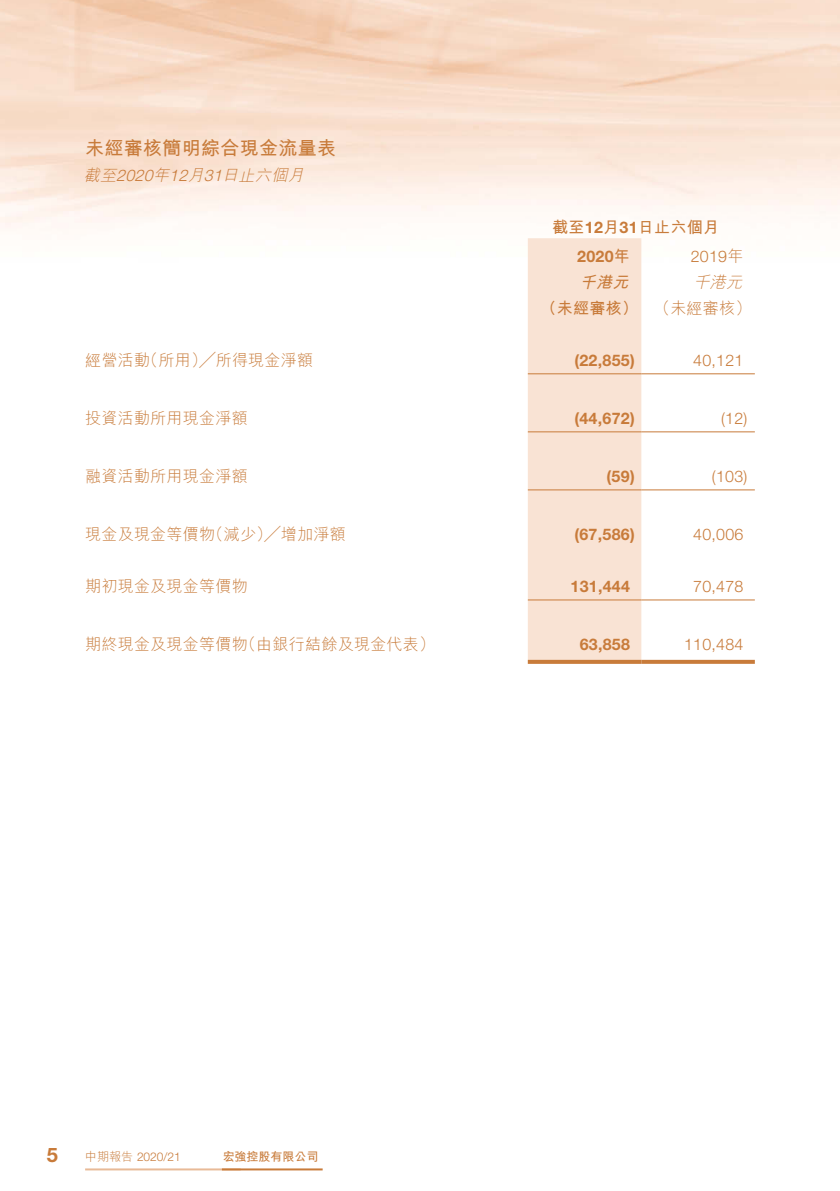
<style>
.page{position:relative;width:840px;height:1191px;background:#fff}
.page>*{position:absolute;margin:0;border:0;box-sizing:border-box;transform-origin:0 0}
.t1{font:700 20px "Helvetica Neue LT Std";color:#c87b3a}
.t2{font:700 19px "M Hei HK";letter-spacing:.015em;color:#c87b3a}
.t3{font:300 16px "M Hei HK";letter-spacing:.015em;color:#c87b3a}
.t4{font:700 16px "Helvetica Neue LT Std";letter-spacing:.015em;color:#c87b3a}
.t5{font:300 16px "Helvetica Neue LT Std";letter-spacing:.015em;color:#c87b3a}
.t6{font:700 16px/26px "M Hei HK";letter-spacing:.015em;color:#c87b3a}
.t7{font:italic 300 16px "M Hei HK";color:#c87b3a}
.t8{font:italic 300 16px "Helvetica Neue LT Std";color:#c87b3a}
.t9{font:300 12px "Helvetica Neue LT Std";letter-spacing:-.005em;color:#c87b3a}
.t10{font:700 12px "M Hei HK";letter-spacing:-.005em;color:#c87b3a}
.s1{font-family:"Helvetica Neue LT Std"}
.s2{font-family:"M Hei HK"}
.s3{font-style:italic}
.s4{font-weight:300}
</style>
<div class="page">
<hr style="left:85px;top:1168px;width:155px;height:2px;background:#e8ba97">
<hr style="left:222px;top:1168px;width:100px;height:2px;background:#c87b3a">
<div style="left:527px;top:238px;width:114px;height:422px;background:#f9e3d4"></div>
<hr style="left:527px;top:373px;width:114px;height:1px;background:#c87b3a">
<hr style="left:641px;top:373px;width:113px;height:1px;background:#c87b3a">
<hr style="left:527px;top:431px;width:114px;height:1px;background:#c87b3a">
<hr style="left:641px;top:431px;width:113px;height:1px;background:#c87b3a">
<hr style="left:527px;top:489px;width:114px;height:1px;background:#c87b3a">
<hr style="left:641px;top:489px;width:113px;height:1px;background:#c87b3a">
<hr style="left:527px;top:599px;width:114px;height:1px;background:#c87b3a">
<hr style="left:641px;top:599px;width:113px;height:1px;background:#c87b3a">
<svg style="left:527px;top:660px;width:114px;height:4px"></svg>
<svg style="left:641px;top:660px;width:113px;height:4px"></svg>
<p class="t2" style="left:85px;top:135px;width:252px">未經審核簡明綜合現金流量表</p>
<p class="t7" style="left:222px;top:164px;width:87px">日止六個月</p>
<p class="t7" style="left:153px;top:164px;width:22px">年</p>
<p class="t7" style="left:84px;top:164px;width:39px">截至</p>
<p class="t7" style="left:187px;top:164px;width:22px">月</p>
<p class="t8" style="left:116px;top:166px;width:42px">2020</p>
<p class="t8" style="left:169px;top:166px;width:24px">12</p>
<p class="t8" style="left:204px;top:166px;width:24px">31</p>
<p class="t3" style="left:142px;top:349px;width:172px">（所用）╱所得現金淨額</p>
<p class="t3" style="left:85px;top:349px;width:66px">經營活動</p>
<p class="t3" style="left:85px;top:407px;width:164px">投資活動所用現金淨額</p>
<p class="t3" style="left:85px;top:465px;width:164px">融資活動所用現金淨額</p>
<p class="t3" style="left:207px;top:523px;width:140px">（減少）╱增加淨額</p>
<p class="t3" style="left:85px;top:523px;width:131px">現金及現金等價物</p>
<p class="t3" style="left:85px;top:575px;width:164px">期初現金及現金等價物</p>
<p class="t3" style="left:240px;top:633px;width:196px">（由銀行結餘及現金代表(</p>
<p class="t3" style="left:85px;top:633px;width:164px">期終現金及現金等價物</p>
<p class="t6" style="left:552px;top:213px;width:168px">截至<span class="s1">12</span>月<span class="s1">31</span>日止六個月</p>
<p class="t5" style="left:690px;top:247px;width:54px">2019<span class="s2">年</span></p>
<p class="t4" style="left:577px;top:247px;width:54px">2020<span class="s2">年</span></p>
<p class="t7" style="left:693px;top:271px;width:55px">千港元</p>
<p class="t6" style="left:540px;top:268px;width:212px;text-indent:39px"><span class="s3">千港元<br></span>（未經審核） <span class="s4">（未經審核(</span></p>
<p class="t5" style="left:692px;top:351px;width:52px">40,121</p>
<p class="t4" style="left:574px;top:351px;width:62px">)22,855(</p>
<p class="t4" style="left:574px;top:409px;width:62px">)44,672(</p>
<p class="t5" style="left:720px;top:409px;width:28px">)12(</p>
<p class="t4" style="left:606px;top:467px;width:30px">)59(</p>
<p class="t5" style="left:711px;top:467px;width:37px">)103(</p>
<p class="t4" style="left:574px;top:525px;width:62px">)67,586(</p>
<p class="t5" style="left:692px;top:525px;width:52px">40,006</p>
<p class="t4" style="left:570px;top:577px;width:61px">131,444</p>
<p class="t5" style="left:692px;top:577px;width:52px">70,478</p>
<p class="t4" style="left:579px;top:635px;width:52px">63,858</p>
<p class="t5" style="left:683px;top:635px;width:61px">110,484</p>
<p class="t1" style="left:47px;top:1143px;width:13px">5</p>
<p class="t9" style="left:85px;top:1149px;width:97px"><span class="s2">中期報告</span> 2020/21</p>
<p class="t10" style="left:222px;top:1147px;width:97px">宏強控股有限公司</p>
</div>
